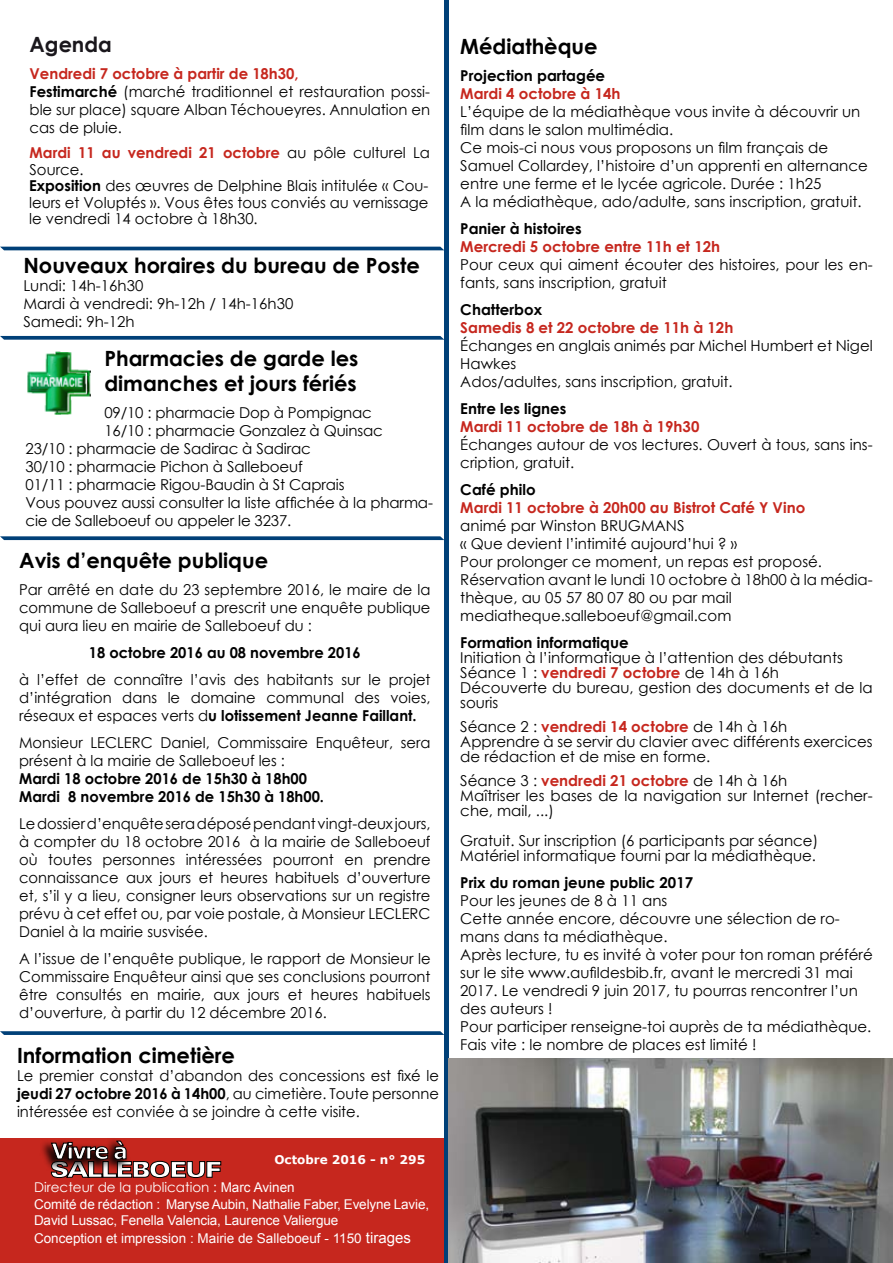
<style>
.page{position:relative;width:893px;height:1263px;background:#fff}
.page>*{position:absolute;margin:0;border:0;box-sizing:border-box;transform-origin:0 0}
.t1{font:700 21px/25.2px "Century Gothic";color:#000}
.t2{font:700 21px "Century Gothic";color:#1a171c}
.t3{font:15px/18px "Century Gothic";color:#000}
.t4{font:700 15px/18px "Century Gothic";color:#000}
.t5{font:700 15px "Century Gothic";color:#c6271e}
.t6{font:13.5px/16.2px "Arial";letter-spacing:-.01em;color:#fff}
.t7{font:13.5px "Century Gothic";color:#fff}
.t8{font:700 12px "Verdana";color:#fff}
.s1{font-weight:700;color:#c6271e}
.s2{font-weight:700}
.s3{font-family:"Arial"}
.s4{font-size:15px}
</style>
<div class="page">
<div style="left:0;top:1138px;width:445px;height:125px;background:#c6271e"></div>
<div style="left:38px;top:1135px;width:113px;height:57px;background:#000;opacity:.9"></div>
<svg style="left:50px;top:1140px;width:172px;height:38px"></svg>
<div style="left:444px;top:0;width:5px;height:1263px;background:#004078"></div>
<img style="left:449px;top:1059px;width:444px;height:204px">
<img style="left:27px;top:351px;width:64px;height:64px">
<svg style="left:0;top:536px;width:444px;height:4px;background:#175184"></svg>
<svg style="left:0;top:247px;width:444px;height:3px"></svg>
<svg style="left:0;top:336px;width:444px;height:4px;background:#165084"></svg>
<svg style="left:0;top:1031px;width:444px;height:4px;background:#134e82"></svg>
<h1 class="t2" style="left:30px;top:28px;width:84px">Agenda</h1>
<p class="t3" style="left:30px;top:64px;width:402px"><span class="s1">Vendredi 7 octobre à partir de 18h30,<br></span><span class="s2">Festimarché</span> (marché traditionnel et restauration possi&shy;ble sur place) square Alban Téchoueyres. Annulation en cas de pluie.</p>
<p class="t3" style="left:29px;top:144px;width:402px;line-height:16.5px"><span class="s1">Mardi 11 au vendredi 21 octobre</span> au pôle culturel La Source.<br><span class="s2">Exposition</span> des œuvres de Delphine Blais intitulée « Cou&shy;leurs et Voluptés ». Vous êtes tous conviés au vernissage le vendredi 14 octobre à 18h30.</p>
<h1 class="t1" style="left:23px;top:252px;width:398px">Nouveaux horaires du bureau de Poste</h1>
<p class="t3" style="left:23px;top:276px;width:271px">Lundi: 14h-16h30<br>Mardi à vendredi: 9h-12h / 14h-16h30<br>Samedi: 9h-12h</p>
<h1 class="t1" style="left:104px;top:345px;width:256px">Pharmacies de garde les dimanches et jours fériés</h1>
<p class="t3" style="left:104px;top:404px;width:269px">09/10 : pharmacie Dop à Pompignac</p>
<p class="t3" style="left:104px;top:422px;width:280px">16/10 : pharmacie Gonzalez à Quinsac</p>
<p class="t3" style="left:26px;top:440px;width:287px">23/10 : pharmacie de Sadirac à Sadirac</p>
<p class="t3" style="left:26px;top:458px;width:279px">30/10 : pharmacie Pichon à Salleboeuf</p>
<p class="t3" style="left:26px;top:476px;width:321px">01/11 : pharmacie Rigou-Baudin à St Caprais</p>
<p class="t3" style="left:26px;top:494px;width:409px">Vous pouvez aussi consulter la liste affichée à la pharma-</p>
<p class="t3" style="left:26px;top:512px;width:267px">cie de Salleboeuf ou appeler le 3237.</p>
<h1 class="t1" style="left:19px;top:546px;width:251px">Avis d’enquête publique</h1>
<p class="t3" style="left:19px;top:580px;width:413px;text-align:justify">Par arrêté en date du 23 septembre 2016, le maire de la commune de Salleboeuf a prescrit une enquête publique qui aura lieu en mairie de Salleboeuf du :</p>
<p class="t4" style="left:89px;top:643px;width:273px">18 octobre 2016 au 08 novembre 2016</p>
<p class="t3" style="left:19px;top:670px;width:413px;text-align:justify">à l’effet de connaître l’avis des habitants sur le projet d’intégration dans le domaine communal des voies, réseaux et espaces verts d<span class="s2">u lotissement Jeanne Faillant.</span></p>
<p class="t3" style="left:19px;top:733px;width:413px">Monsieur LECLERC Daniel, Commissaire Enquêteur, sera présent à la mairie de Salleboeuf les :</p>
<p class="t4" style="left:19px;top:769px;width:306px">Mardi 18 octobre 2016 de 15h30 à 18h00<br>Mardi 8 novembre 2016 de 15h30 à 18h00.</p>
<p class="t3" style="left:19px;top:814px;width:413px;text-align:justify">Le dossier d’enquête sera déposé pendant vingt-deux jours, à compter du 18 octobre 2016 à la mairie de Salleboeuf où toutes personnes intéressées pourront en prendre connaissance aux jours et heures habituels d’ouverture et, s’il y a lieu, consigner leurs observations sur un registre prévu à cet effet ou, par voie postale, à Monsieur LECLERC Daniel à la mairie susvisée.</p>
<p class="t3" style="left:19px;top:949px;width:413px;text-align:justify">A l’issue de l’enquête publique, le rapport de Monsieur le Commissaire Enquêteur ainsi que ses conclusions pourront être consultés en mairie, aux jours et heures habituels d’ouverture, à partir du 12 décembre 2016.</p>
<h1 class="t1" style="left:17px;top:1042px;width:219px">Information cimetière</h1>
<p class="t3" style="left:17px;top:1066px;width:424px;text-align:justify">Le premier constat d’abandon des concessions est fixé le <span class="s2">jeudi 27 octobre 2016 à 14h00</span>, au cimetière. Toute personne intéressée est conviée à se joindre à cette visite.</p>
<p class="t8" style="left:274px;top:1151px;width:152px">Octobre 2016 - n° 295</p>
<p class="t7" style="left:34px;top:1178px;width:262px">Directeur de la publication : <span class="s3">Marc Avinen</span></p>
<p class="t6" style="left:34px;top:1196px;width:397px">Comité de rédaction : Maryse Aubin, Nathalie Faber, Evelyne Lavie,<br>David Lussac, Fenella Valencia, Laurence Valiergue</p>
<p class="t6" style="left:34px;top:1230px;width:378px">Conception et impression : Mairie de Salleboeuf - 1150 <span class="s4">tirages</span></p>
<h1 class="t1" style="left:460px;top:33px;width:139px">Médiathèque</h1>
<p class="t4" style="left:460px;top:66px;width:146px">Projection partagée</p>
<p class="t5" style="left:460px;top:82px;width:162px">Mardi 4 octobre à 14h</p>
<p class="t3" style="left:460px;top:102px;width:409px">L’équipe de la médiathèque vous invite à découvrir un film dans le salon multimédia.<br>Ce mois-ci nous vous proposons un film français de Samuel Collardey, l’histoire d’un apprenti en alternance entre une ferme et le lycée agricole. Durée : 1h25<br>A la médiathèque, ado/adulte, sans inscription, gratuit.</p>
<p class="t4" style="left:460px;top:219px;width:123px">Panier à histoires</p>
<p class="t5" style="left:460px;top:235px;width:261px">Mercredi 5 octobre entre 11h et 12h</p>
<p class="t3" style="left:460px;top:255px;width:414px">Pour ceux qui aiment écouter des histoires, pour les en&shy;fants, sans inscription, gratuit</p>
<p class="t4" style="left:460px;top:300px;width:83px">Chatterbox</p>
<p class="t5" style="left:460px;top:316px;width:275px">Samedis 8 et 22 octobre de 11h à 12h</p>
<p class="t3" style="left:460px;top:336px;width:414px">Échanges en anglais animés par Michel Humbert et Nigel<br>Hawkes<br>Ados/adultes, sans inscription, gratuit.</p>
<p class="t4" style="left:460px;top:399px;width:108px">Entre les lignes</p>
<p class="t5" style="left:460px;top:415px;width:241px">Mardi 11 octobre de 18h à 19h30</p>
<p class="t3" style="left:460px;top:435px;width:414px">Échanges autour de vos lectures. Ouvert à tous, sans ins&shy;cription, gratuit.</p>
<p class="t4" style="left:460px;top:480px;width:77px">Café philo</p>
<p class="t5" style="left:460px;top:496px;width:347px">Mardi 11 octobre à 20h00 au Bistrot Café Y Vino</p>
<p class="t3" style="left:460px;top:516px;width:414px">animé par Winston BRUGMANS<br>« Que devient l’intimité aujourd’hui ? »<br>Pour prolonger ce moment, un repas est proposé.<br>Réservation avant le lundi 10 octobre à 18h00 à la média&shy;thèque, au 05 57 80 07 80 ou par mail mediatheque.salleboeuf@gmail.com</p>
<p class="t4" style="left:460px;top:633px;width:170px">Formation informatique</p>
<p class="t3" style="left:460px;top:650px;width:414px;line-height:15px">Initiation à l’informatique à l’attention des débutants Séance 1 : <span class="s1">vendredi 7 octobre</span> de 14h à 16h<br>Découverte du bureau, gestion des documents et de la souris</p>
<p class="t3" style="left:460px;top:719px;width:414px;line-height:15px">Séance 2 : <span class="s1">vendredi 14 octobre</span> de 14h à 16h<br>Apprendre à se servir du clavier avec différents exercices de rédaction et de mise en forme.</p>
<p class="t3" style="left:460px;top:773px;width:414px;line-height:15px">Séance 3 : <span class="s1">vendredi 21 octobre</span> de 14h à 16h<br>Maîtriser les bases de la navigation sur Internet (recher&shy;che, mail, ...)</p>
<p class="t3" style="left:460px;top:833px;width:359px;line-height:15px">Gratuit. Sur inscription (6 participants par séance)<br>Matériel informatique fourni par la médiathèque.</p>
<p class="t4" style="left:460px;top:873px;width:234px">Prix du roman jeune public 2017</p>
<p class="t3" style="left:460px;top:891px;width:414px">Pour les jeunes de 8 à 11 ans<br>Cette année encore, découvre une sélection de ro&shy;mans dans ta médiathèque.<br>Après lecture, tu es invité à voter pour ton roman préféré sur le site www.aufildesbib.fr, avant le mercredi 31 mai 2017. Le vendredi 9 juin 2017, tu pourras rencontrer l’un des auteurs !<br>Pour participer renseigne-toi auprès de ta médiathèque.<br>Fais vite : le nombre de places est limité !</p>
</div>
